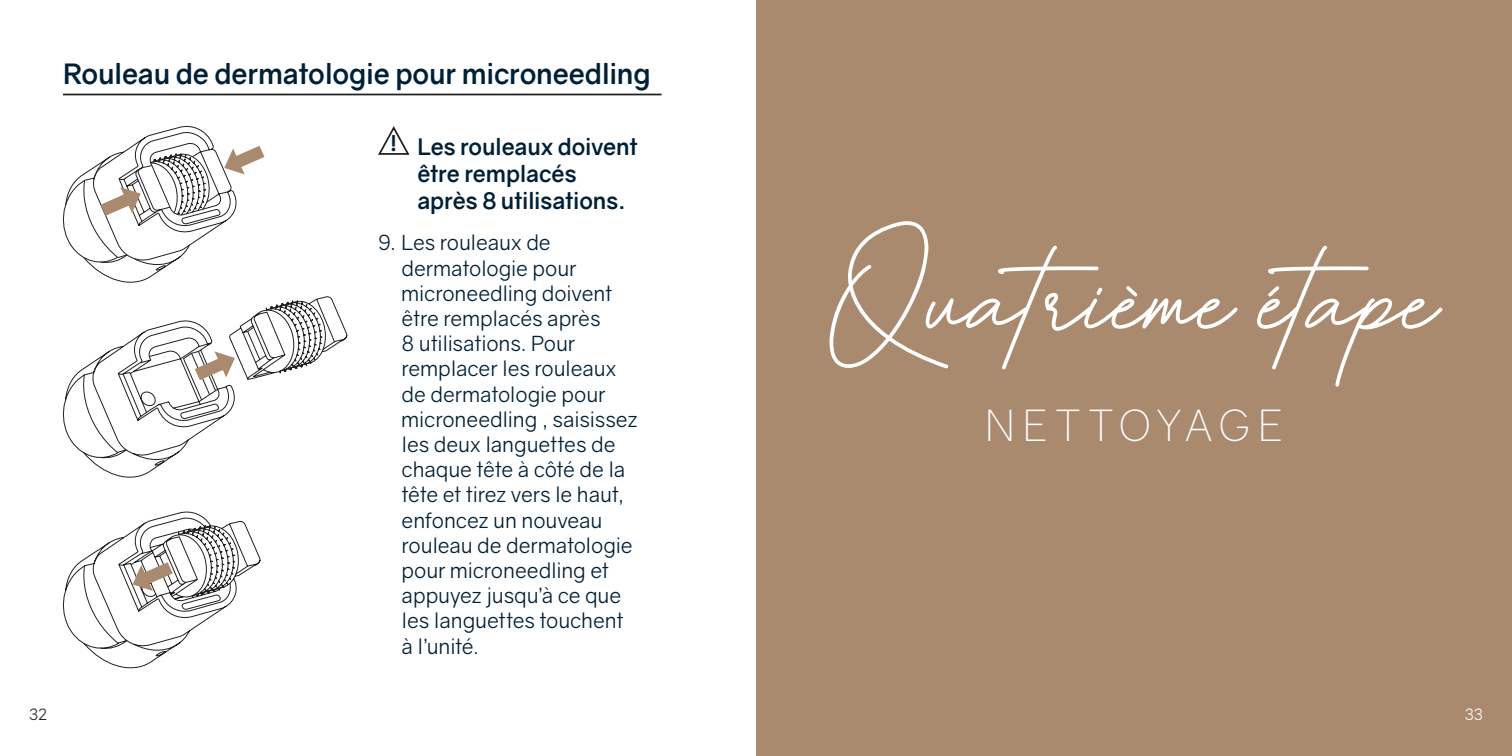
<style>
.page{position:relative;width:1512px;height:756px;background:#fff}
.page>*{position:absolute;margin:0;border:0;box-sizing:border-box;transform-origin:0 0}
.t1{font:110.25px "Elliana Samantha";color:#fff}
.t2{font:300 43.75px "Gravity";letter-spacing:.155em;color:#fff}
.t3{font:700 28px "Gravity";letter-spacing:-.01em;color:#002037}
.t4{font:700 22.75px/27.3px "Gravity";letter-spacing:-.01em;color:#002037}
.t5{font:700 22.75px "Europa";color:#002037}
.t6{font:21px/25.2px "Gravity";letter-spacing:-.005em;color:#002037}
.t7{font:15.75px "Gravity";color:#231f20}
.t8{font:15.75px "Gravity";color:#fff}
</style>
<div class="page">
<div style="left:756px;top:0;width:756px;height:756px;background:#aa8a6f"></div>
<svg style="left:378px;top:126px;width:32px;height:29px"></svg>
<hr style="left:63px;top:94px;width:599px;height:1px;background:#231f20">
<svg style="left:62px;top:296px;width:286px;height:182px"></svg>
<svg style="left:195px;top:351px;width:40px;height:29px"></svg>
<svg style="left:62px;top:125px;width:202px;height:158px"></svg>
<svg style="left:62px;top:511px;width:199px;height:158px"></svg>
<svg style="left:1126px;top:286px;width:12px;height:11px"></svg>
<svg style="left:1268px;top:286px;width:12px;height:11px"></svg>
<p class="t3" style="left:63px;top:56px;width:589px">Rouleau de dermatologie pour microneedling</p>
<p class="t5" style="left:390px;top:127px;width:8px">!</p>
<p class="t4" style="left:417px;top:133px;width:222px">Les rouleaux doivent être remplacés après 8 utilisations.</p>
<p class="t6" style="left:402px;top:230px;width:238px;text-indent:-24px">9. Les rouleaux de dermatologie pour microneedling doivent être remplacés après<br>8 utilisations. Pour remplacer les rouleaux de dermatologie pour microneedling , saisissez les deux languettes de chaque tête à côté de la tête et tirez vers le haut, enfoncez un nouveau rouleau de dermatologie pour microneedling et appuyez jusqu’à ce que les languettes touchent à l’unité.</p>
<p class="t1" style="left:830px;top:225px;width:610px">Quatrieme etape</p>
<p class="t2" style="left:985px;top:399px;width:299px">NETTOYAGE</p>
<p class="t7" style="left:29px;top:705px;width:20px">32</p>
<p class="t8" style="left:1465px;top:705px;width:20px">33</p>
</div>
